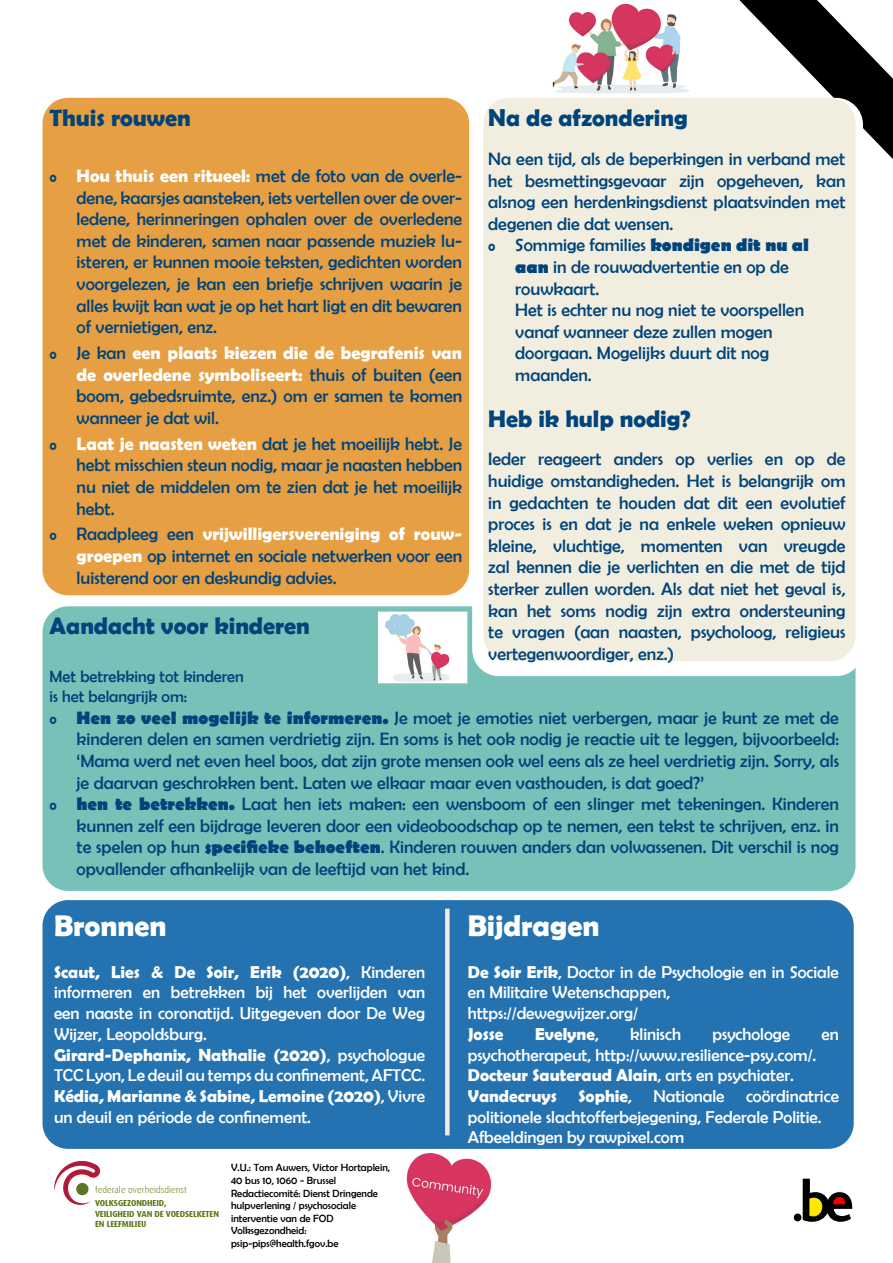
<style>
.page{position:relative;width:893px;height:1263px;background:#fff}
.page>*{position:absolute;margin:0;border:0;box-sizing:border-box;transform-origin:0 0}
.t1{font:700 30px "Berlin Sans FB Demi";color:#fff}
.Style_de_paragraphe{font:700 24px "Berlin Sans FB Demi";color:#00447b}
.t2{font:18px/21.6px "Berlin Sans FB";color:#00447b;text-align:justify}
.t3{font:17.25px/20.7px "Berlin Sans FB";color:#fff}
.t4{font:700 17.25px "Berlin Sans FB Demi";color:#fff}
.Style_de_paragraphe-2{font:16.5px/19.8px "Berlin Sans FB";color:#00447b}
.t5{font:10.5px/12.6px "Berlin Sans FB";color:#000}
.t6{font:300 9.15px "Dax";color:#5a7411}
.t7{font:700 8.7px/10.5px "Dax";letter-spacing:-.015em;color:#5a7411}
.s1{font-weight:700}
.s2{font-family:"Berlin Sans FB Demi";font-weight:700;color:#fff}
.s3{font-family:"Berlin Sans FB Demi";font-weight:700}
.s4{font-family:"Berlin Sans FB";font-weight:400}
</style>
<div class="page">
<svg style="left:54px;top:1161px;width:46px;height:44px"></svg>
<div style="left:794px;top:1213px;width:7px;height:8px;background:#000;border-radius:50%"></div>
<svg style="left:803px;top:1179px;width:49px;height:43px"></svg>
<svg style="left:740px;top:0;width:153px;height:159px"></svg>
<div style="left:43px;top:98px;width:426px;height:497px;background:#e69f42;border-radius:26px"></div>
<div style="left:43px;top:606px;width:812px;height:285px;background:#77c1b9;border-radius:26px"></div>
<div style="left:472px;top:98px;width:391px;height:578px;background:#fff;border-radius:27px"></div>
<div style="left:43px;top:900px;width:811px;height:249px;background:#2572b1;border-radius:26px"></div>
<div style="left:483px;top:98px;width:372px;height:563px;background:#f2eedf;border-radius:26px"></div>
<img style="left:552px;top:3px;width:137px;height:91px">
<img style="left:378px;top:612px;width:90px;height:72px">
<img style="left:406px;top:1153px;width:86px;height:110px">
<div style="left:445px;top:909px;width:5px;height:226px;background:#f2eedf"></div>
<p class="Style_de_paragraphe" style="left:488px;top:104px;width:201px">Na de afzondering</p>
<p class="t2" style="left:488px;top:148px;width:359px">Na een tijd, als de beperkingen in verband met het besmettingsgevaar zijn opgeheven, kan alsnog een herdenkingsdienst plaatsvinden met degenen die dat wensen.</p>
<p class="t2" style="left:515px;top:234px;width:295px;text-align:left;text-indent:-27px">Š Sommige families <span class="s1">kondigen dit nu al aan</span> in de rouwadvertentie en op de rouwkaart.<br>Het is echter nu nog niet te voorspellen vanaf wanneer deze zullen mogen doorgaan. Mogelijks duurt dit nog maanden.</p>
<p class="Style_de_paragraphe" style="left:488px;top:405px;width:204px">Heb ik hulp nodig?</p>
<p class="t2" style="left:488px;top:448px;width:359px">Ieder reageert anders op verlies en op de huidige omstandigheden. Het is belangrijk om in gedachten te houden dat dit een evolutief proces is en dat je na enkele weken opnieuw kleine, vluchtige, momenten van vreugde zal kennen die je verlichten en die met de tijd sterker zullen worden. Als dat niet het geval is, kan het soms nodig zijn extra ondersteuning te vragen (aan naasten, psycholoog, religieus vertegenwoordiger, enz.)</p>
<p class="Style_de_paragraphe" style="left:50px;top:104px;width:143px">Thuis rouwen</p>
<p class="t2" style="left:77px;top:165px;width:387px;text-indent:-27px">Š <span class="s2">Hou thuis een ritueel:</span> met de foto van de overle&shy;dene, kaarsjes aansteken, iets vertellen over de over&shy;ledene, herinneringen ophalen over de overledene met de kinderen, samen naar passende muziek lu&shy;isteren, er kunnen mooie teksten, gedichten worden voorgelezen, je kan een briefje schrijven waarin je alles kwijt kan wat je op het hart ligt en dit bewaren of vernietigen, enz.</p>
<p class="t2" style="left:77px;top:342px;width:387px;text-indent:-27px">Š Je kan <span class="s2">een plaats kiezen die de begrafenis van de overledene symboliseert:</span> thuis of buiten (een boom, gebedsruimte, enz.) om er samen te komen wanneer je dat wil.</p>
<p class="t2" style="left:77px;top:433px;width:387px;text-indent:-27px">Š <span class="s2">Laat je naasten weten</span> dat je het moeilijk hebt. Je hebt misschien steun nodig, maar je naasten hebben nu niet de middelen om te zien dat je het moeilijk hebt.</p>
<p class="t2" style="left:77px;top:523px;width:387px;text-indent:-27px">Š Raadpleeg een <span class="s2">vrijwilligersvereniging of rouw&shy;groepen</span> op internet en sociale netwerken voor een luisterend oor en deskundig advies.</p>
<p class="Style_de_paragraphe" style="left:50px;top:612px;width:262px">Aandacht voor kinderen</p>
<p class="Style_de_paragraphe-2" style="left:50px;top:667px;width:196px">Met betrekking tot kinderen is het belangrijk om:</p>
<p class="t2" style="left:77px;top:707px;width:764px;text-indent:-27px">Š <span class="s1">Hen zo veel mogelijk te informeren.</span> Je moet je emoties niet verbergen, maar je kunt ze met de kinderen delen en samen verdrietig zijn. En soms is het ook nodig je reactie uit te leggen, bijvoorbeeld: ‘Mama werd net even heel boos, dat zijn grote mensen ook wel eens als ze heel verdrietig zijn. Sorry, als je daarvan geschrokken bent. Laten we elkaar maar even vasthouden, is dat goed?’</p>
<p class="t2" style="left:77px;top:793px;width:764px;text-indent:-27px">Š <span class="s1">hen te betrekken.</span> Laat hen iets maken: een wensboom of een slinger met tekeningen. Kinderen kunnen zelf een bijdrage leveren door een videoboodschap op te nemen, een tekst te schrijven, enz. in te spelen op hun <span class="s1">specifieke behoeften</span>. Kinderen rouwen anders dan volwassenen. Dit verschil is nog opvallender afhankelijk van de leeftijd van het kind.</p>
<p class="t1" style="left:54px;top:909px;width:114px">Bronnen</p>
<p class="t3" style="left:54px;top:961px;width:373px;text-align:justify"><span class="s3">Scaut, Lies &amp; De Soir, Erik (2020)</span>, Kinderen informeren en betrekken bij het overlijden van een naaste in coronatijd. Uitgegeven door De Weg Wijzer, Leopoldsburg.</p>
<p class="t3" style="left:54px;top:1044px;width:373px"><span class="s3">Girard-Dephanix, Nathalie (2020)</span>, psychologue<br>TCC Lyon, Le deuil au temps du confinement, AFTCC.</p>
<p class="t3" style="left:54px;top:1086px;width:373px"><span class="s3">Kédia, Marianne &amp; Sabine, Lemoine (2020)</span>, Vivre un deuil en période de confinement.</p>
<p class="t6" style="left:95px;top:1185px;width:93px">federale overheidsdienst</p>
<p class="t7" style="left:95px;top:1198px;width:125px">VOLKSGEZONDHEID,<br>VEILIGHEID VAN DE VOEDSELKETEN<br>EN LEEFMILIEU</p>
<p class="t5" style="left:231px;top:1161px;width:161px">V.U.: Tom Auwers, Victor Hortaplein,<br>40 bus 10, 1060 - Brussel</p>
<p class="t5" style="left:231px;top:1187px;width:148px">Redactiecomité: Dienst Dringende hulpverlening / psychosociale</p>
<p class="t5" style="left:231px;top:1212px;width:104px">interventie van de FOD<br>Volksgezondheid:</p>
<p class="t5" style="left:231px;top:1237px;width:109px">psip-pips@health.fgov.be</p>
<p class="t1" style="left:468px;top:909px;width:133px">Bijdragen</p>
<p class="t3" style="left:468px;top:961px;width:373px"><span class="s3">De Soir Erik</span>, Doctor in de Psychologie en in Sociale en Militaire Wetenschappen,</p>
<p class="t3" style="left:468px;top:1003px;width:172px">https://dewegwijzer.org/</p>
<p class="t4" style="left:468px;top:1024px;width:37px">Josse</p>
<p class="t4" style="left:535px;top:1024px;width:65px">Evelyne<span class="s4">,</span></p>
<p class="t3" style="left:630px;top:1023px;width:52px">klinisch</p>
<p class="t3" style="left:712px;top:1023px;width:79px">psychologe</p>
<p class="t3" style="left:822px;top:1023px;width:19px">en</p>
<p class="t3" style="left:468px;top:1044px;width:350px">psychotherapeut, http://www.resilience-psy.com/.</p>
<p class="t4" style="left:468px;top:1065px;width:328px">Docteur Sauteraud Alain<span class="s4">, arts en psychiater.</span></p>
<p class="t3" style="left:468px;top:1086px;width:373px"><span class="s3">Vandecruys Sophie</span>, Nationale coördinatrice politionele slachtofferbejegening, Federale Politie.</p>
<p class="t3" style="left:468px;top:1127px;width:218px">Afbeeldingen by rawpixel.com</p>
</div>
